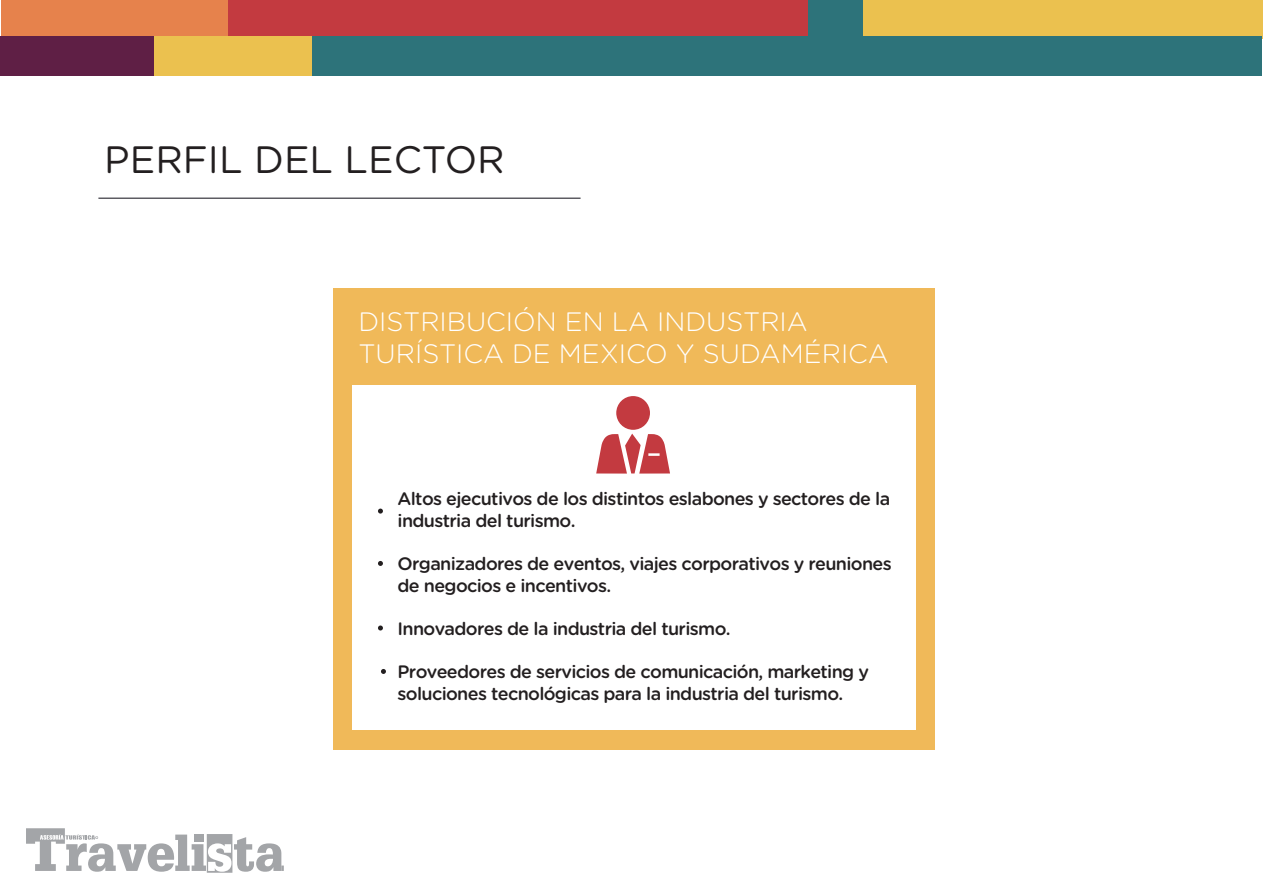
<style>
.page{position:relative;width:1263px;height:893px;background:#fff}
.page>*{position:absolute;margin:0;border:0;box-sizing:border-box;transform-origin:0 0}
.t1{font:38.1px "Gotham Rounded";color:#231f20}
.t2{font:300 26.55px/32px "Gotham Rounded";color:#fff}
.t3{font:500 18px/21.6px "Gotham Rounded";letter-spacing:-.035em;color:#231f20}
</style>
<div class="page">
<hr style="left:98px;top:198px;width:482px;height:1px;background:#0e0d16">
<div style="left:862px;top:0;width:401px;height:38px;background:#ebc14f"></div>
<div style="left:807px;top:0;width:55px;height:38px;background:#2d737a"></div>
<div style="left:219px;top:0;width:588px;height:38px;background:#c33a40"></div>
<div style="left:2px;top:0;width:226px;height:38px;background:#e6824c"></div>
<div style="left:0;top:36px;width:158px;height:39px;background:#5f1f45"></div>
<div style="left:154px;top:36px;width:158px;height:39px;background:#ebc14f"></div>
<div style="left:312px;top:36px;width:950px;height:39px;background:#2d737a"></div>
<div style="left:333px;top:289px;width:602px;height:461px;background:#f0b959"></div>
<div style="left:352px;top:385px;width:564px;height:345px;background:#fff"></div>
<svg style="left:378px;top:509px;width:5px;height:5px"></svg>
<svg style="left:378px;top:561px;width:5px;height:5px"></svg>
<svg style="left:378px;top:625px;width:5px;height:5px"></svg>
<svg style="left:26px;top:828px;width:258px;height:45px"></svg>
<svg style="left:381px;top:669px;width:5px;height:5px"></svg>
<div style="left:616px;top:396px;width:34px;height:34px;background:#c33a40;border-radius:50%"></div>
<svg style="left:596px;top:434px;width:74px;height:40px"></svg>
<h1 class="t1" style="left:104px;top:146px;width:402px">PERFIL DEL LECTOR</h1>
<h2 class="t2" style="left:358px;top:307px;width:532px">DISTRIBUCIÓN EN LA INDUSTRIA<br>TURÍSTICA DE MEXICO Y SUDAMÉRICA</h2>
<p class="t3" style="left:398px;top:487px;width:494px">Altos ejecutivos de los distintos eslabones y sectores de la industria del turismo.</p>
<p class="t3" style="left:398px;top:552px;width:496px">Organizadores de eventos, viajes corporativos y reuniones de negocios e incentivos.</p>
<p class="t3" style="left:398px;top:617px;width:335px">Innovadores de la industria del turismo.</p>
<p class="t3" style="left:398px;top:660px;width:473px">Proveedores de servicios de comunicación, marketing y soluciones tecnológicas para la industria del turismo.</p>
</div>
